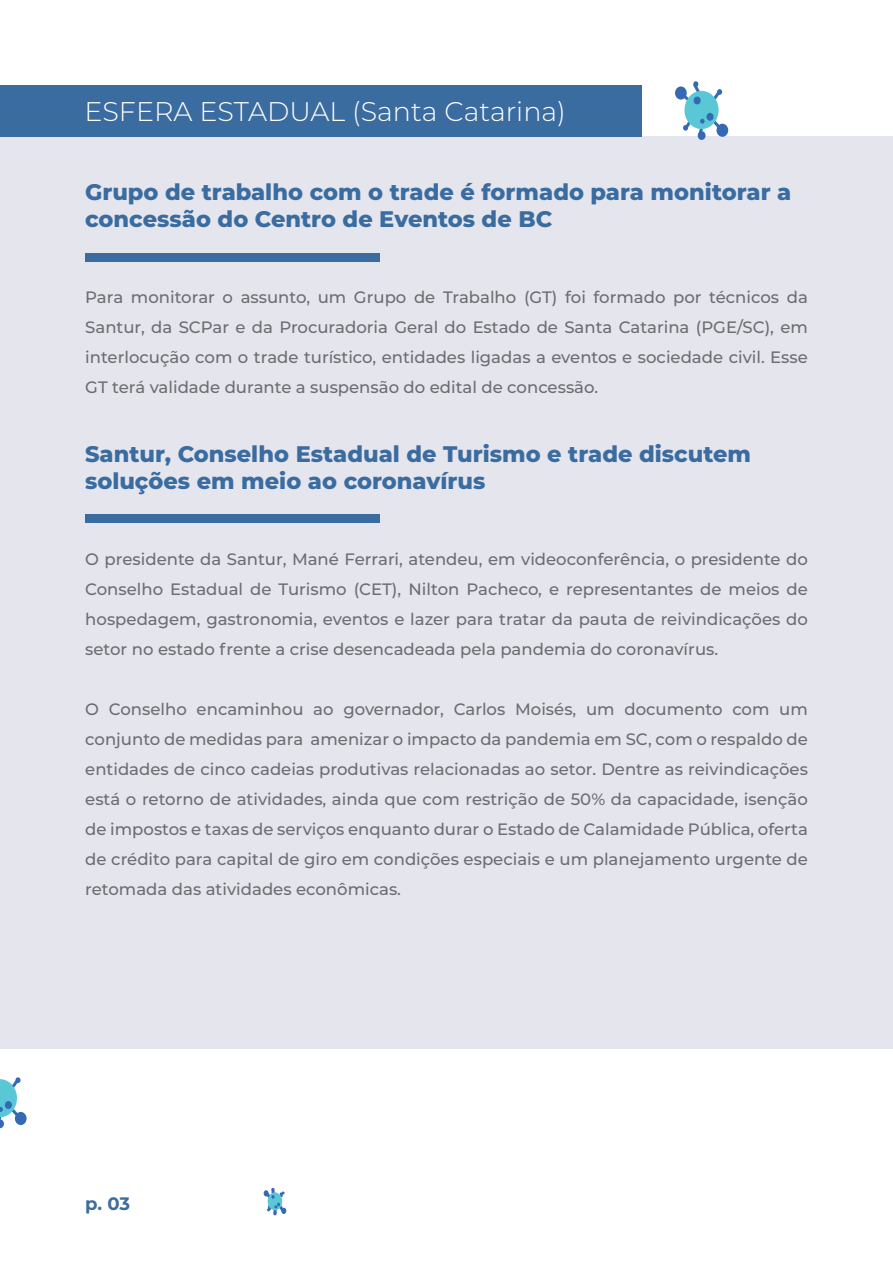
<style>
.page{position:relative;width:893px;height:1263px;background:#fff}
.page>*{position:absolute;margin:0;border:0;box-sizing:border-box;transform-origin:0 0}
.t1{font:300 27px "Montserrat";color:#fff}
.t2{font:800 22.5px/27px "Montserrat";color:#3a6ca0}
.t3{font:700 18px "Montserrat";color:#3a6ca0}
.t4{font:500 16.5px/30px "Montserrat";color:#6c6d70;text-align:justify}
</style>
<div class="page">
<div style="left:0;top:136px;width:893px;height:912px;background:#e5e5ee"></div>
<div style="left:85px;top:253px;width:294px;height:8px;background:#3a6ca0"></div>
<div style="left:85px;top:515px;width:294px;height:8px;background:#3a6ca0"></div>
<svg style="left:15px;top:1112px;width:12px;height:13px"></svg>
<svg style="left:0;top:1077px;width:24px;height:51px"></svg>
<svg style="left:716px;top:123px;width:12px;height:14px"></svg>
<svg style="left:675px;top:81px;width:51px;height:59px"></svg>
<svg style="left:263px;top:1187px;width:24px;height:28px"></svg>
<div style="left:0;top:85px;width:641px;height:51px;background:#3a6ca0"></div>
<h1 class="t1" style="left:84px;top:93px;width:483px">ESFERA ESTADUAL (Santa Catarina)</h1>
<h2 class="t2" style="left:85px;top:178px;width:708px">Grupo de trabalho com o trade é formado para monitorar a concessão do Centro de Eventos de BC</h2>
<p class="t4" style="left:85px;top:281px;width:724px">Para monitorar o assunto, um Grupo de Trabalho (GT) foi formado por técnicos da Santur, da SCPar e da Procuradoria Geral do Estado de Santa Catarina (PGE/SC), em interlocução com o trade turístico, entidades ligadas a eventos e sociedade civil. Esse GT terá validade durante a suspensão do edital de concessão.</p>
<h2 class="t2" style="left:85px;top:439px;width:667px">Santur, Conselho Estadual de Turismo e trade discutem soluções em meio ao coronavírus</h2>
<p class="t4" style="left:85px;top:543px;width:724px">O presidente da Santur, Mané Ferrari, atendeu, em videoconferência, o presidente do Conselho Estadual de Turismo (CET), Nilton Pacheco, e representantes de meios de hospedagem, gastronomia, eventos e lazer para tratar da pauta de reivindicações do setor no estado frente a crise desencadeada pela pandemia do coronavírus.</p>
<p class="t4" style="left:85px;top:693px;width:724px">O Conselho encaminhou ao governador, Carlos Moisés, um documento com um conjunto de medidas para amenizar o impacto da pandemia em SC, com o respaldo de entidades de cinco cadeias produtivas relacionadas ao setor. Dentre as reivindicações está o retorno de atividades, ainda que com restrição de 50% da capacidade, isenção de impostos e taxas de serviços enquanto durar o Estado de Calamidade Pública, oferta de crédito para capital de giro em condições especiais e um planejamento urgente de retomada das atividades econômicas.</p>
<p class="t3" style="left:85px;top:1191px;width:46px">p. 03</p>
</div>
